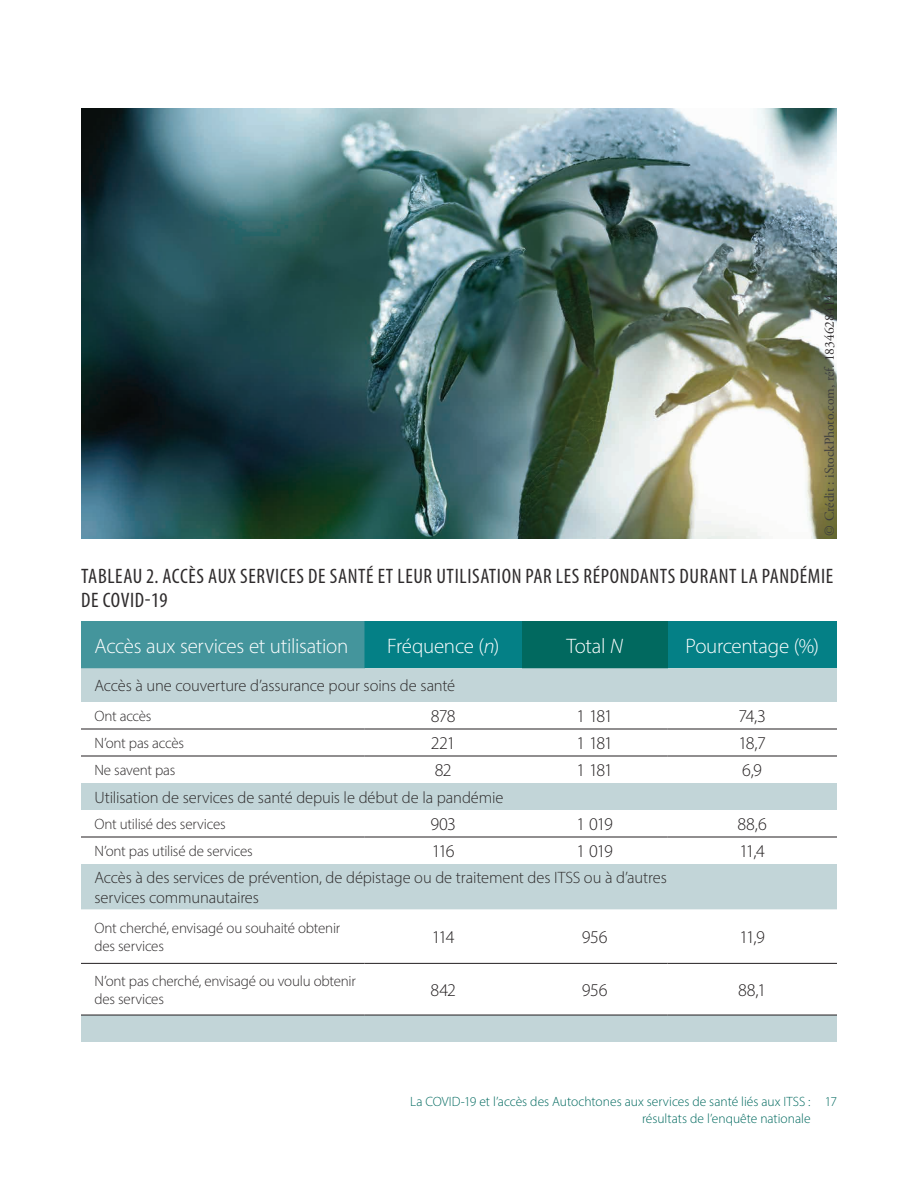
<style>
.page{position:relative;width:918px;height:1188px;background:#fff}
.page>*{position:absolute;margin:0;border:0;box-sizing:border-box;transform-origin:0 0}
.t1{font:condensed 21px/24px "Myriad Pro";letter-spacing:.03em;color:#2e2b2c}
.t2{font:300 21px "Myriad Pro";letter-spacing:-.015em;color:#fff}
.t3{font:300 18px "Myriad Pro";letter-spacing:-.055em;color:#231f20}
.t4{font:300 16.5px/19.5px "Myriad Pro";letter-spacing:-.005em;color:#2e2b2c}
.t5{font:300 15px/18px "Myriad Pro";letter-spacing:-.015em;color:#2e2b2c}
.t6{font:300 13.5px/16.5px "Myriad Pro";color:#01695f}
.t7{font:13.5px "Adobe Garamond Pro";color:#3e3e3f}
.s1{color:#2e2b2c}
.s2{font-style:italic}
</style>
<div class="page">
<img style="left:81px;top:108px;width:756px;height:430px">
<div style="left:81px;top:1015px;width:756px;height:27px;background:#c2d5d8"></div>
<div style="left:81px;top:621px;width:283px;height:47px;background:#44959c"></div>
<div style="left:364px;top:621px;width:473px;height:47px;background:#048086"></div>
<div style="left:522px;top:621px;width:145px;height:47px;background:#01695f"></div>
<svg style="left:81px;top:668px;width:756px;height:241px"></svg>
<hr style="left:81px;top:1015px;width:283px;height:1px;background:#231f20">
<hr style="left:364px;top:1015px;width:158px;height:1px;background:#231f20">
<hr style="left:522px;top:1015px;width:145px;height:1px;background:#231f20">
<hr style="left:667px;top:1015px;width:170px;height:1px;background:#231f20">
<hr style="left:81px;top:729px;width:283px;height:1px;background:#231f20">
<hr style="left:364px;top:729px;width:158px;height:1px;background:#231f20">
<hr style="left:522px;top:729px;width:145px;height:1px;background:#231f20">
<hr style="left:667px;top:729px;width:170px;height:1px;background:#231f20">
<hr style="left:81px;top:756px;width:283px;height:1px;background:#231f20">
<hr style="left:364px;top:756px;width:158px;height:1px;background:#231f20">
<hr style="left:522px;top:756px;width:145px;height:1px;background:#231f20">
<hr style="left:667px;top:756px;width:170px;height:1px;background:#231f20">
<hr style="left:81px;top:837px;width:283px;height:1px;background:#231f20">
<hr style="left:364px;top:837px;width:158px;height:1px;background:#231f20">
<hr style="left:522px;top:837px;width:145px;height:1px;background:#231f20">
<hr style="left:667px;top:837px;width:170px;height:1px;background:#231f20">
<hr style="left:81px;top:963px;width:283px;height:1px;background:#231f20">
<hr style="left:364px;top:963px;width:158px;height:1px;background:#231f20">
<hr style="left:522px;top:963px;width:145px;height:1px;background:#231f20">
<hr style="left:667px;top:963px;width:170px;height:1px;background:#231f20">
<p class="t7" style="left:821px;top:536px;width:243px;rotate:-90deg">© Crédit : iStockPhoto.com, réf. <span class="s1">1834628414</span></p>
<p class="t1" style="left:81px;top:564px;width:754px">TABLEAU 2. ACCÈS AUX SERVICES DE SANTÉ ET LEUR UTILISATION PAR LES RÉPONDANTS DURANT LA PANDÉMIE<br>DE COVID-19</p>
<p class="t2" style="left:94px;top:633px;width:256px">Accès aux services et utilisation</p>
<p class="t2" style="left:387px;top:633px;width:113px">Fréquence (<span class="s2">n</span>)</p>
<p class="t2" style="left:567px;top:633px;width:58px">Total <span class="s2">N</span></p>
<p class="t2" style="left:685px;top:633px;width:135px">Pourcentage (%)</p>
<p class="t4" style="left:94px;top:676px;width:362px">Accès à une couverture d’assurance pour soins de santé</p>
<p class="t5" style="left:94px;top:707px;width:59px">Ont accès</p>
<p class="t3" style="left:431px;top:705px;width:27px">878</p>
<p class="t3" style="left:576px;top:705px;width:38px">1 181</p>
<p class="t3" style="left:738px;top:705px;width:29px">74,3</p>
<p class="t5" style="left:94px;top:734px;width:91px">N’ont pas accès</p>
<p class="t3" style="left:431px;top:732px;width:26px">221</p>
<p class="t3" style="left:576px;top:732px;width:38px">1 181</p>
<p class="t3" style="left:738px;top:732px;width:29px">18,7</p>
<p class="t5" style="left:94px;top:761px;width:82px">Ne savent pas</p>
<p class="t3" style="left:435px;top:759px;width:19px">82</p>
<p class="t3" style="left:576px;top:759px;width:38px">1 181</p>
<p class="t3" style="left:742px;top:759px;width:21px">6,9</p>
<p class="t4" style="left:94px;top:787px;width:410px">Utilisation de services de santé depuis le début de la pandémie</p>
<p class="t5" style="left:94px;top:815px;width:133px">Ont utilisé des services</p>
<p class="t3" style="left:430px;top:813px;width:27px">903</p>
<p class="t3" style="left:576px;top:813px;width:38px">1 019</p>
<p class="t3" style="left:738px;top:813px;width:31px">88,6</p>
<p class="t5" style="left:94px;top:842px;width:160px">N’ont pas utilisé de services</p>
<p class="t3" style="left:432px;top:840px;width:24px">116</p>
<p class="t3" style="left:576px;top:840px;width:38px">1 019</p>
<p class="t3" style="left:739px;top:840px;width:27px">11,4</p>
<p class="t4" style="left:94px;top:868px;width:574px">Accès à des services de prévention, de dépistage ou de traitement des ITSS ou à d’autres services communautaires</p>
<p class="t5" style="left:94px;top:919px;width:247px">Ont cherché, envisagé ou souhaité obtenir des services</p>
<p class="t3" style="left:432px;top:926px;width:24px">114</p>
<p class="t3" style="left:582px;top:926px;width:27px">956</p>
<p class="t3" style="left:740px;top:926px;width:27px">11,9</p>
<p class="t5" style="left:94px;top:972px;width:263px">N’ont pas cherché, envisagé ou voulu obtenir des services</p>
<p class="t3" style="left:430px;top:979px;width:27px">842</p>
<p class="t3" style="left:582px;top:979px;width:27px">956</p>
<p class="t3" style="left:738px;top:979px;width:29px">88,1</p>
<p class="t6" style="left:642px;top:1093px;width:196px;text-indent:-232px">La COVID-19 et l’accès des Autochtones aux services de santé liés aux ITSS : 17 résultats de l’enquête nationale</p>
</div>
